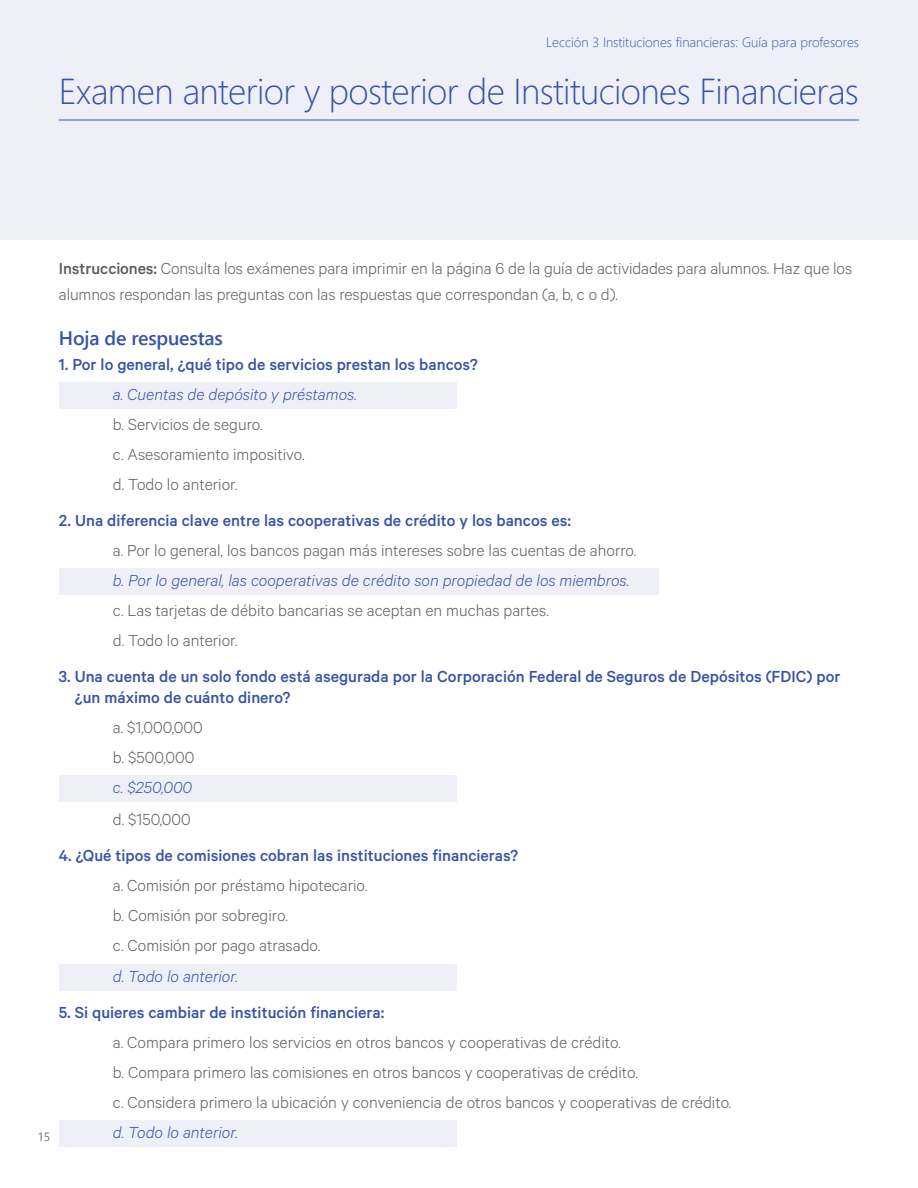
<style>
.page{position:relative;width:918px;height:1188px;background:#fff}
.page>*{position:absolute;margin:0;border:0;box-sizing:border-box;transform-origin:0 0}
.t1{font:300 36px "Segoe UI";letter-spacing:-.015em;color:#3654a5}
.t2{font:600 19.5px "Segoe UI";letter-spacing:-.01em;color:#3654a5}
.t3{font:300 18px/30px "Calibre";color:#5d5d5d}
.t4{font:500 18px/21px "Calibre";color:#3654a5}
.t5{font:italic 300 18px "Calibre";color:#3654a5}
.t6{font:300 13.5px "Segoe UI";color:#3654a5}
.t7{font:12px "Segoe UI";color:#757272}
.s1{font-weight:500}
</style>
<div class="page">
<div style="left:59px;top:382px;width:397px;height:28px;background:#efeff8"></div>
<div style="left:59px;top:568px;width:599px;height:27px;background:#efeff8"></div>
<div style="left:59px;top:775px;width:397px;height:27px;background:#efeff8"></div>
<div style="left:59px;top:964px;width:397px;height:27px;background:#efeff8"></div>
<div style="left:59px;top:1120px;width:397px;height:27px;background:#efeff8"></div>
<div style="left:0;top:0;width:918px;height:240px;background:#efeff8"></div>
<hr style="left:59px;top:120px;width:800px;height:1px;background:#3654a5">
<p class="t6" style="left:546px;top:32px;width:315px">Lección 3 Instituciones financieras: Guía para profesores</p>
<h1 class="t1" style="left:59px;top:64px;width:801px">Examen anterior y posterior de Instituciones Financieras</h1>
<p class="t7" style="left:38px;top:1127px;width:14px">15</p>
<p class="t3" style="left:59px;top:255px;width:795px;line-height:25.5px"><span class="s1">Instrucciones:</span> Consulta los exámenes para imprimir en la página 6 de la guía de actividades para alumnos. Haz que los alumnos respondan las preguntas con las respuestas que correspondan (a, b, c o d).</p>
<p class="t2" style="left:59px;top:323px;width:166px">Hoja de respuestas</p>
<p class="t4" style="left:59px;top:354px;width:420px">1. Por lo general, ¿qué tipo de servicios prestan los bancos?</p>
<p class="t5" style="left:113px;top:384px;width:246px">a. Cuentas de depósito y préstamos.</p>
<p class="t3" style="left:113px;top:409px;width:193px">b. Servicios de seguro.<br>c. Asesoramiento impositivo. d. Todo lo anterior.</p>
<p class="t4" style="left:59px;top:510px;width:514px">2. Una diferencia clave entre las cooperativas de crédito y los bancos es:</p>
<p class="t3" style="left:113px;top:535px;width:525px">a. Por lo general, los bancos pagan más intereses sobre las cuentas de ahorro.</p>
<p class="t5" style="left:113px;top:570px;width:518px">b. Por lo general, las cooperativas de crédito son propiedad de los miembros.</p>
<p class="t3" style="left:113px;top:595px;width:438px">c. Las tarjetas de débito bancarias se aceptan en muchas partes. d. Todo lo anterior.</p>
<p class="t4" style="left:75px;top:666px;width:767px;text-indent:-16px">3. Una cuenta de un solo fondo está asegurada por la Corporación Federal de Seguros de Depósitos (FDIC) por ¿un máximo de cuánto dinero?</p>
<p class="t3" style="left:113px;top:712px;width:92px">a. $1,000,000 b. $500,000</p>
<p class="t5" style="left:113px;top:777px;width:81px">c. $250,000</p>
<p class="t3" style="left:113px;top:803px;width:79px">d. $150,000</p>
<p class="t4" style="left:59px;top:844px;width:461px">4. ¿Qué tipos de comisiones cobran las instituciones financieras?</p>
<p class="t3" style="left:113px;top:869px;width:256px">a. Comisión por préstamo hipotecario. b. Comisión por sobregiro.<br>c. Comisión por pago atrasado.</p>
<p class="t5" style="left:113px;top:966px;width:127px">d. Todo lo anterior.</p>
<p class="t4" style="left:59px;top:1002px;width:327px">5. Si quieres cambiar de institución financiera:</p>
<p class="t3" style="left:113px;top:1027px;width:620px">a. Compara primero los servicios en otros bancos y cooperativas de crédito.<br>b. Compara primero las comisiones en otros bancos y cooperativas de crédito.<br>c. Considera primero la ubicación y conveniencia de otros bancos y cooperativas de crédito.</p>
<p class="t5" style="left:113px;top:1122px;width:127px">d. Todo lo anterior.</p>
</div>
